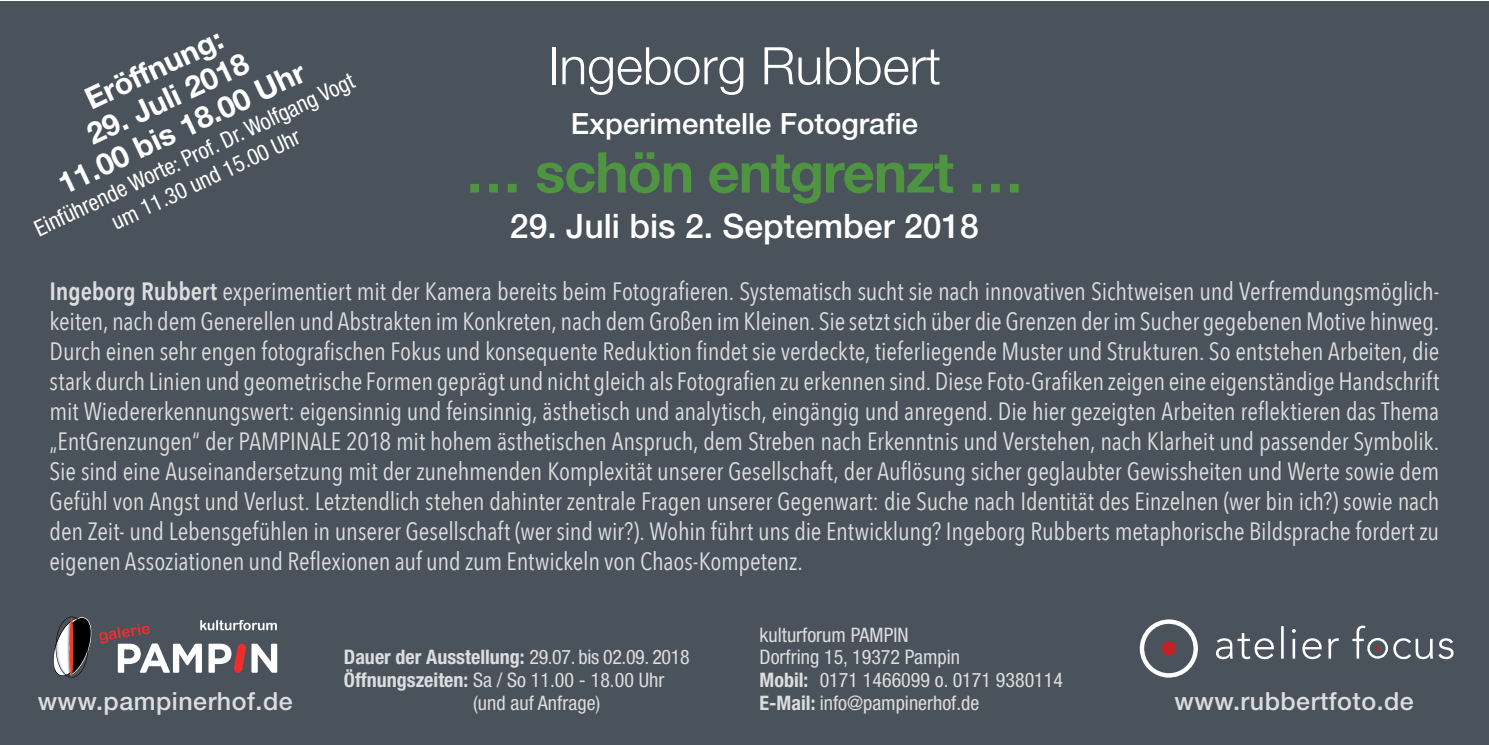
<style>
.page{position:relative;width:1489px;height:745px;background:#fff}
.page>*{position:absolute;margin:0;border:0;box-sizing:border-box;transform-origin:0 0}
.t1{font:700 56.25px "Helvetica Neue LT Std";letter-spacing:-.02em;color:#4e9441}
.t2{font:300 51.75px "Helvetica Neue LT Std";color:#fff}
.t3{font:500 33.75px "Helvetica Neue LT Std";color:#fff}
.t4{font:700 30px/32.5px "Helvetica Neue LT Std";color:#fff;text-align:center}
.t5{font:500 29.25px "Helvetica Neue LT Std";color:#fff}
.t6{font:25px/30px "Avenir Next Condensed";letter-spacing:-.005em;color:#dcdddf;text-align:justify}
.t7{font:500 25px "Helvetica Neue LT Std";letter-spacing:.02em;color:#dcdddf}
.t8{font:condensed 22.5px/27px "Helvetica Neue LT Std";color:#fff;text-align:center}
.t9{font:condensed 20px/22.5px "Helvetica Neue LT Std";color:#dcdddf}
.t10{font:700 condensed 20px "Helvetica Neue LT Std";color:#dcdddf}
.s1{font-weight:600}
.s2{font-weight:700}
.s3{font-weight:400}
</style>
<div class="page">
<div style="left:0;top:2px;width:1488px;height:742px;background:#4a535b"></div>
<svg style="left:53px;top:616px;width:39px;height:62px"></svg>
<svg style="left:99px;top:620px;width:178px;height:52px"></svg>
<svg style="left:1216px;top:625px;width:237px;height:33px"></svg>
<div style="left:1367px;top:637px;width:20px;height:21px;border:2px solid #fff;border-radius:50%"></div>
<svg style="left:1139px;top:619px;width:59px;height:59px"></svg>
<p class="t4" style="left:80px;top:85px;width:150px;rotate:-25deg">Eröffnung:</p>
<p class="t4" style="left:39px;top:140px;width:271px;rotate:-25deg">29. Juli 2018<br>11.00 bis 18.00 Uhr</p>
<p class="t8" style="left:30px;top:216px;width:352px;rotate:-25deg">Einführende Worte: Prof. Dr. Wolfgang Vogt um 11.30 und 15.00 Uhr</p>
<h2 class="t2" style="left:548px;top:34px;width:395px">Ingeborg Rubbert</h2>
<p class="t5" style="left:571px;top:106px;width:348px">Experimentelle Fotografie</p>
<h1 class="t1" style="left:465px;top:137px;width:560px">… schön entgrenzt …</h1>
<h3 class="t3" style="left:510px;top:206px;width:470px">29. Juli bis 2. September 2018</h3>
<p class="t6" style="left:50px;top:276px;width:1391px"><span class="s1">Ingeborg Rubbert</span> experimentiert mit der Kamera bereits beim Fotografieren. Systematisch sucht sie nach innovativen Sichtweisen und Verfremdungsmöglich&shy;keiten, nach dem Generellen und Abstrakten im Konkreten, nach dem Großen im Kleinen. Sie setzt sich über die Grenzen der im Sucher gegebenen Motive hinweg.<br>Durch einen sehr engen fotografischen Fokus und konsequente Reduktion findet sie verdeckte, tieferliegende Muster und Strukturen. So entstehen Arbeiten, die stark durch Linien und geometrische Formen geprägt und nicht gleich als Fotografien zu erkennen sind. Diese Foto-Grafiken zeigen eine eigenständige Handschrift mit Wiedererkennungswert: eigensinnig und feinsinnig, ästhetisch und analytisch, eingängig und anregend. Die hier gezeigten Arbeiten reflektieren das Thema „EntGrenzungen“ der PAMPINALE 2018 mit hohem ästhetischen Anspruch, dem Streben nach Erkenntnis und Verstehen, nach Klarheit und passender Symbolik.<br>Sie sind eine Auseinandersetzung mit der zunehmenden Komplexität unserer Gesellschaft, der Auflösung sicher geglaubter Gewissheiten und Werte sowie dem Gefühl von Angst und Verlust. Letztendlich stehen dahinter zentrale Fragen unserer Gegenwart: die Suche nach Identität des Einzelnen (wer bin ich?) sowie nach den Zeit- und Lebensgefühlen in unserer Gesellschaft (wer sind wir?). Wohin führt uns die Entwicklung? Ingeborg Rubberts metaphorische Bildsprache fordert zu eigenen Assoziationen und Reflexionen auf und zum Entwickeln von Chaos-Kompetenz.</p>
<p class="t9" style="left:759px;top:623px;width:305px">kulturforum PAMPIN<br>Dorfring 15, 19372 Pampin<br><span class="s2">Mobil:</span> 0171 1466099 o. 0171 9380114<br><span class="s2">E-Mail:</span> info@pampinerhof.de</p>
<p class="t10" style="left:344px;top:644px;width:347px">Dauer der Ausstellung: <span class="s3">29.07. bis 02.09. 2018</span></p>
<p class="t9" style="left:344px;top:668px;width:322px"><span class="s2">Öffnungszeiten:</span> Sa / So 11.00 - 18.00 Uhr</p>
<p class="t9" style="left:473px;top:690px;width:129px">(und auf Anfrage)</p>
<p class="t7" style="left:38px;top:685px;width:256px">www.pampinerhof.de</p>
<p class="t7" style="left:1174px;top:685px;width:241px">www.rubbertfoto.de</p>
</div>
